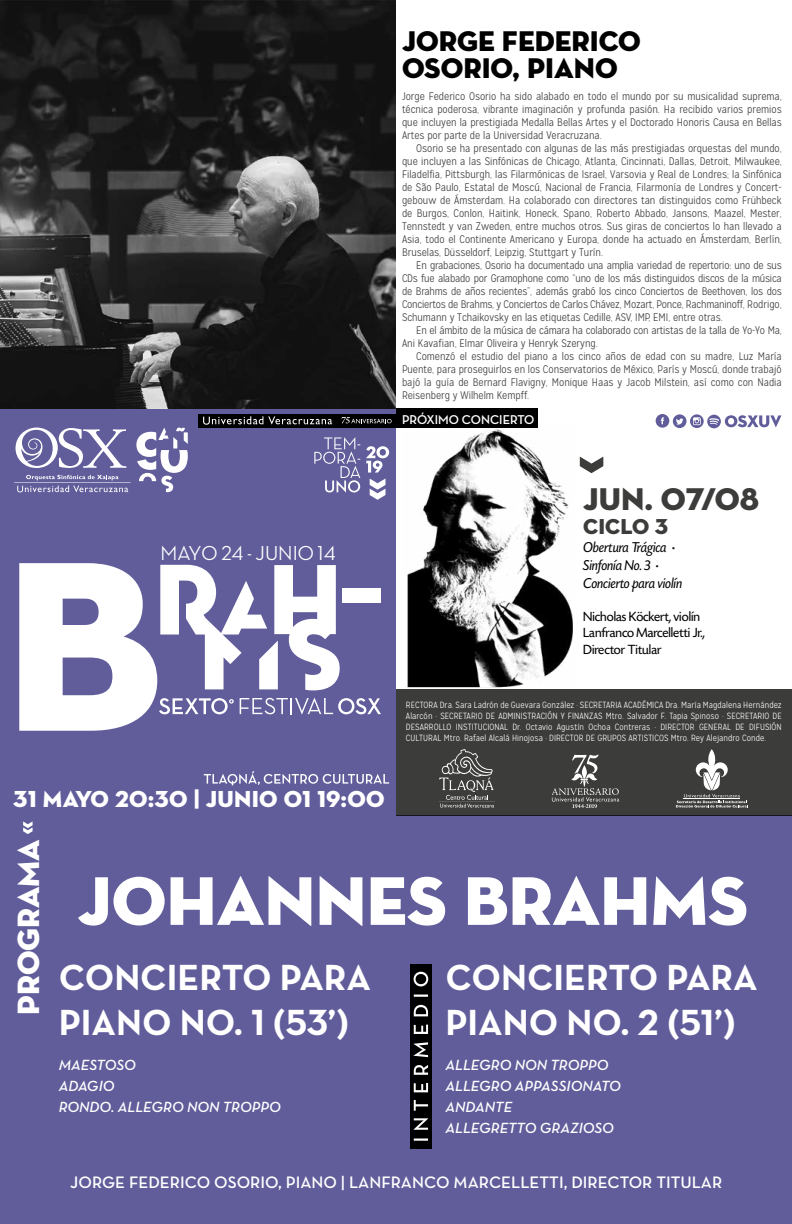
<style>
.page{position:relative;width:792px;height:1224px;background:#fff}
.page>*{position:absolute;margin:0;border:0;box-sizing:border-box;transform-origin:0 0}
.t1{font:70px "Neutra Disp Exp Titling";color:#fff}
.t2{font:37px/44.4px "Neutra Text Bold Alt";color:#fff}
.t3{font:32px "Neutra Disp Exp Titling";color:#3c3c3b}
.t4{font:31.4px "Neutra Disp Exp Titling";color:#fff}
.t5{font:29px/27px "Neutra Disp Exp Titling";color:#000}
.t6{font:23.6px "Neutra Disp Exp Titling";letter-spacing:.01em;color:#fff}
.t7{font:22px "Neutra Disp Exp Titling";color:#3c3c3b}
.t8{font:500 20.6px "Neutra Disp Exp";color:#fff}
.t9{font:16.9px "Neutra Text Demi Alt";color:#fff}
.t10{font:15px "Neutra Text Demi Italic Alt";color:#fff}
.t11{font:italic 15px "Today SHOP";color:#000}
.t12{font:14px "Today SHOP";color:#000}
.t13{font:700 13px "Neutra Disp Exp";color:#fff}
.t14{font:300 11px/13px "Mission Gothic";color:#3c3c3b;text-align:justify}
.t15{font:300 11px/13px "Mission Gothic";letter-spacing:-.02em;color:#3c3c3b}
.t16{font:300 9px/10.8px "Mission Gothic";letter-spacing:.005em;color:#fff;text-align:justify}
</style>
<div class="page">
<div style="left:0;top:816px;width:792px;height:408px;background:#615d9b"></div>
<div style="left:0;top:408px;width:396px;height:408px;background:#615d9b"></div>
<div style="left:396px;top:690px;width:396px;height:126px;background:#3c3c3b"></div>
<svg style="left:136px;top:428px;width:52px;height:64px"></svg>
<svg style="left:16px;top:428px;width:110px;height:40px"></svg>
<svg style="left:17px;top:475px;width:111px;height:17px"></svg>
<hr style="left:14px;top:482px;width:117px;height:1px;background:#fff">
<div style="left:338px;top:414px;width:58px;height:13px;background:#000"></div>
<svg style="left:341px;top:417px;width:51px;height:6px"></svg>
<div style="left:198px;top:414px;width:139px;height:13px;background:#000"></div>
<svg style="left:203px;top:416px;width:129px;height:9px"></svg>
<svg style="left:204px;top:771px;width:185px;height:14px"></svg>
<svg style="left:439px;top:749px;width:56px;height:58px"></svg>
<svg style="left:676px;top:749px;width:72px;height:58px"></svg>
<svg style="left:552px;top:754px;width:67px;height:54px"></svg>
<svg style="left:656px;top:414px;width:125px;height:14px"></svg>
<div style="left:396px;top:408px;width:142px;height:19px;background:#000"></div>
<svg style="left:23px;top:821px;width:10px;height:13px"></svg>
<svg style="left:314px;top:437px;width:46px;height:55px"></svg>
<svg style="left:366px;top:446px;width:23px;height:27px"></svg>
<svg style="left:370px;top:479px;width:15px;height:21px"></svg>
<svg style="left:19px;top:563px;width:362px;height:168px"></svg>
<div style="left:410px;top:964px;width:21px;height:185px;background:#000"></div>
<svg style="left:414px;top:972px;width:14px;height:169px"></svg>
<img style="left:404px;top:427px;width:170px;height:263px">
<svg style="left:580px;top:457px;width:23px;height:16px"></svg>
<img style="left:0;top:0;width:396px;height:408px">
<p class="t5" style="left:402px;top:28px;width:240px">JORGE FEDERICO<br>OSORIO, PIANO</p>
<p class="t14" style="left:402px;top:90px;width:381px">Jorge Federico Osorio ha sido alabado en todo el mundo por su musicalidad suprema, técnica poderosa, vibrante imaginación y profunda pasión. Ha recibido varios premios que incluyen la prestigiada Medalla Bellas Artes y el Doctorado Honoris Causa en Bellas Artes por parte de la Universidad Veracruzana.</p>
<p class="t14" style="left:402px;top:142px;width:381px;text-indent:14px">Osorio se ha presentado con algunas de las más prestigiadas orquestas del mundo, que incluyen a las Sinfónicas de Chicago, Atlanta, Cincinnati, Dallas, Detroit, Milwaukee, Filadelfia, Pittsburgh, las Filarmónicas de Israel, Varsovia y Real de Londres; la Sinfónica de São Paulo, Estatal de Moscú, Nacional de Francia, Filarmonía de Londres y Concert&shy;gebouw de Ámsterdam. Ha colaborado con directores tan distinguidos como Frühbeck de Burgos, Conlon, Haitink, Honeck, Spano, Roberto Abbado, Jansons, Maazel, Mester, Tennstedt y van Zweden, entre muchos otros. Sus giras de conciertos lo han llevado a Asia, todo el Continente Americano y Europa, donde ha actuado en Ámsterdam, Berlín, Bruselas, Düsseldorf, Leipzig, Stuttgart y Turín.</p>
<p class="t14" style="left:402px;top:259px;width:381px;text-indent:14px">En grabaciones, Osorio ha documentado una amplia variedad de repertorio: uno de sus CDs fue alabado por Gramophone como “uno de los más distinguidos discos de la música de Brahms de años recientes”, además grabó los cinco Conciertos de Beethoven, los dos Conciertos de Brahms, y Conciertos de Carlos Chávez, Mozart, Ponce, Rachmaninoff, Rodrigo, Schumann y Tchaikovsky en las etiquetas Cedille, ASV, IMP, EMI, entre otras.</p>
<p class="t15" style="left:402px;top:324px;width:381px;text-indent:14px">En el ámbito de la música de cámara ha colaborado con artistas de la talla de Yo-Yo Ma,<br>Ani Kavafian, Elmar Oliveira y Henryk Szeryng.</p>
<p class="t14" style="left:402px;top:350px;width:381px;text-indent:14px">Comenzó el estudio del piano a los cinco años de edad con su madre, Luz María Puente, para proseguirlos en los Conservatorios de México, París y Moscú, donde trabajó bajó la guía de Bernard Flavigny, Monique Haas y Jacob Milstein, así como con Nadia Reisenberg y Wilhelm Kempff.</p>
<p class="t13" style="left:402px;top:412px;width:134px">PRÓXIMO CONCIERTO</p>
<p class="t8" style="left:161px;top:542px;width:176px">MAY0 24 - JUNIO 14</p>
<p class="t6" style="left:13px;top:784px;width:373px">31 MAYO 20:30 | JUNIO 01 19:00</p>
<p class="t3" style="left:583px;top:479px;width:177px">JUN. O7/08</p>
<p class="t7" style="left:583px;top:513px;width:86px">CICLO 3</p>
<p class="t11" style="left:583px;top:540px;width:92px">Obertura Trágica ·</p>
<p class="t11" style="left:583px;top:558px;width:76px">Sinfonía No. 3 ·</p>
<p class="t11" style="left:583px;top:576px;width:100px">Concierto para violín</p>
<p class="t12" style="left:583px;top:609px;width:118px">Nicholas Köckert, violín</p>
<p class="t12" style="left:583px;top:626px;width:123px">Lanfranco Marcelletti Jr.,</p>
<p class="t12" style="left:583px;top:642px;width:80px">Director Titular</p>
<p class="t16" style="left:406px;top:700px;width:377px">RECTORA Dra. Sara Ladrón de Guevara González · SECRETARIA ACADÉMICA Dra. María Magdalena Hernández Alarcón · SECRETARIO DE ADMINISTRACIÓN Y FINANZAS Mtro. Salvador F. Tapia Spinoso · SECRETARIO DE DESARROLLO INSTITUCIONAL Dr. Octavio Agustín Ochoa Contreras · DIRECTOR GENERAL DE DIFUSIÓN CULTURAL Mtro. Rafael Alcalá Hinojosa · DIRECTOR DE GRUPOS ARTISTICOS Mtro. Rey Alejandro Conde.</p>
<p class="t4" style="left:9px;top:1015px;width:177px;rotate:-90deg">PROGRAMA</p>
<p class="t1" style="left:78px;top:857px;width:672px">JOHANNES BRAHMS</p>
<p class="t2" style="left:445px;top:955px;width:314px">CONCIERTO PARA<br>PIANO NO. 2 (51’)</p>
<p class="t10" style="left:445px;top:1056px;width:165px">ALLEGRO NON TROPPO</p>
<p class="t10" style="left:445px;top:1077px;width:177px">ALLEGRO APPASSIONATO</p>
<p class="t10" style="left:445px;top:1098px;width:68px">ANDANTE</p>
<p class="t10" style="left:445px;top:1119px;width:170px">ALLEGRETTO GRAZIOSO</p>
<p class="t2" style="left:59px;top:955px;width:314px">CONCIERTO PARA<br>PIANO NO. 1 (53’)</p>
<p class="t10" style="left:59px;top:1056px;width:79px">MAESTOSO</p>
<p class="t10" style="left:59px;top:1077px;width:57px">ADAGIO</p>
<p class="t10" style="left:59px;top:1098px;width:224px">RONDO. ALLEGRO NON TROPPO</p>
<p class="t9" style="left:70px;top:1171px;width:654px">JORGE FEDERICO OSORIO, PIANO | LANFRANCO MARCELLETTI, DIRECTOR TITULAR</p>
</div>
